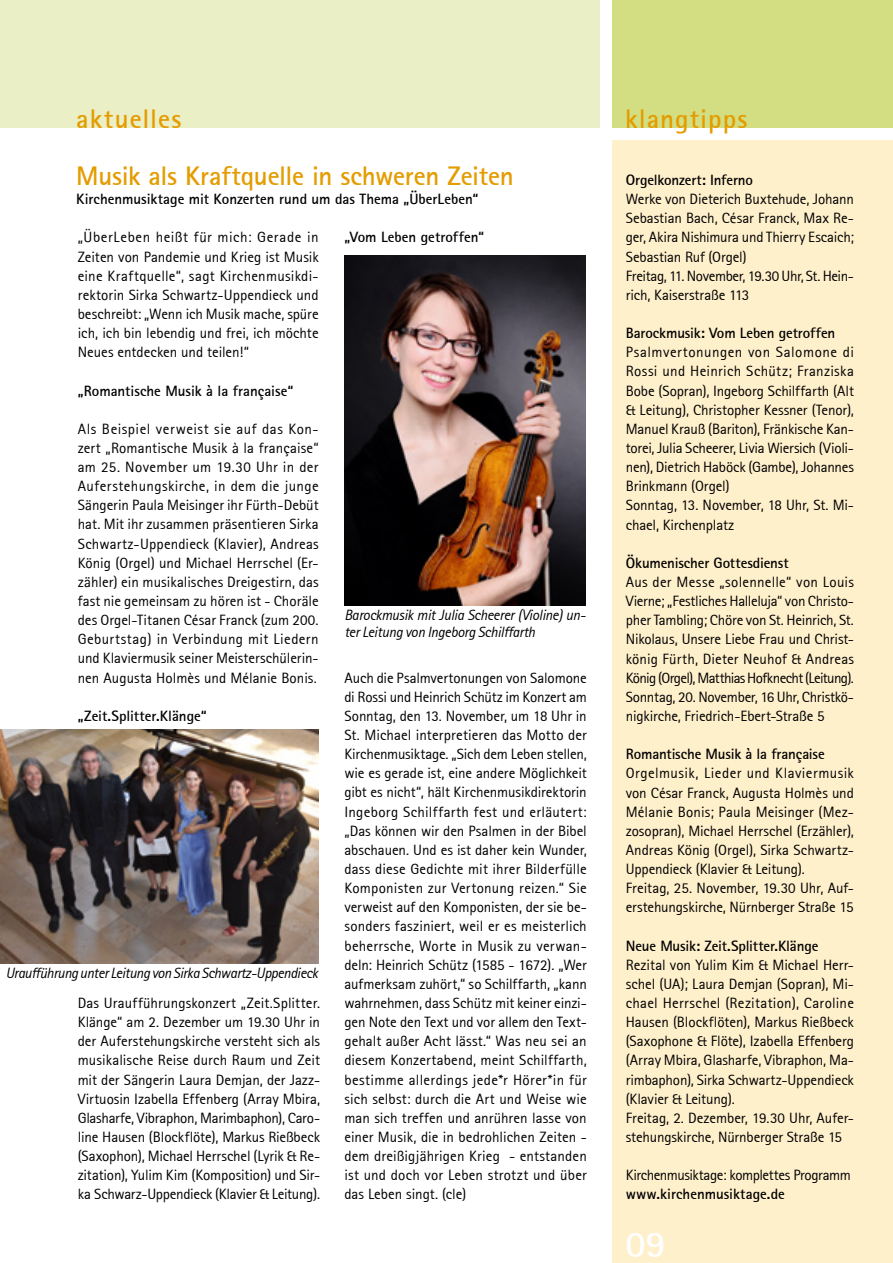
<style>
.page{position:relative;width:893px;height:1263px;background:#fff}
.page>*{position:absolute;margin:0;border:0;box-sizing:border-box;transform-origin:0 0}
.t1{font:37.5px "Rotis Sans Serif Bold 65";color:#fff}
.t2{font:27px "Rotis Sans Serif Bold 65";letter-spacing:-.005em;color:#e49c00}
.t3{font:27px "Rotis Sans Serif Bold 65";letter-spacing:.035em;color:#e49c00}
.t4{font:27px "Rotis Sans Serif Bold 65";letter-spacing:.04em;color:#e49c00}
.t5{font:15px/19.2px "Rotis Sans Serif 55";letter-spacing:-.005em;color:#000;text-align:justify}
.t6{font:15px "Rotis Sans Serif Bold 65";letter-spacing:-.005em;color:#000}
.t7{font:15px/16.5px "Rotis Sans Serif Italic 56";letter-spacing:-.02em;color:#000}
.t8{font:15px "Rotis Sans Serif 55";letter-spacing:-.03em;color:#000}
</style>
<div class="page">
<div style="left:0;top:0;width:600px;height:128px;background:#eaefc5"></div>
<div style="left:612px;top:0;width:281px;height:128px;background:#d3de82"></div>
<div style="left:612px;top:140px;width:281px;height:1123px;background:#fff0cc"></div>
<img style="left:0;top:730px;width:318px;height:233px">
<img style="left:344px;top:256px;width:242px;height:350px">
<h2 class="t4" style="left:76px;top:101px;width:107px">aktuelles</h2>
<h2 class="t3" style="left:625px;top:101px;width:124px">klangtipps</h2>
<h2 class="t2" style="left:76px;top:159px;width:439px">Musik als Kraftquelle in schweren Zeiten</h2>
<p class="t6" style="left:76px;top:190px;width:404px">Kirchenmusiktage mit Konzerten rund um das Thema „ÜberLeben“</p>
<p class="t5" style="left:78px;top:228px;width:242px">„ÜberLeben heißt für mich: Gerade in Zeiten von Pandemie und Krieg ist Musik eine Kraftquelle“, sagt Kirchenmusikdi&shy;rektorin Sirka Schwartz-Uppendieck und beschreibt: „Wenn ich Musik mache, spüre ich, ich bin lebendig und frei, ich möchte Neues entdecken und teilen!“</p>
<p class="t6" style="left:78px;top:381px;width:217px">„Romantische Musik à la française“</p>
<p class="t5" style="left:78px;top:419px;width:243px">Als Beispiel verweist sie auf das Kon&shy;zert „Romantische Musik à la française“ am 25. November um 19.30 Uhr in der Auferstehungskirche, in dem die junge Sängerin Paula Meisinger ihr Fürth-Debüt hat. Mit ihr zusammen präsentieren Sirka Schwartz-Uppendieck (Klavier), Andreas König (Orgel) und Michael Herrschel (Er&shy;zähler) ein musikalisches Dreigestirn, das fast nie gemeinsam zu hören ist - Choräle des Orgel-Titanen César Franck (zum 200.<br>Geburtstag) in Verbindung mit Liedern und Klaviermusik seiner Meisterschülerin&shy;nen Augusta Holmès und Mélanie Bonis.</p>
<p class="t6" style="left:78px;top:706px;width:130px">„Zeit.Splitter.Klänge“</p>
<p class="t6" style="left:344px;top:228px;width:141px">„Vom Leben getroffen“</p>
<p class="t7" style="left:344px;top:607px;width:243px">Barockmusik mit Julia Scheerer (Violine) un&shy;ter Leitung von Ingeborg Schilffarth</p>
<p class="t5" style="left:344px;top:668px;width:244px">Auch die Psalmvertonungen von Salomone di Rossi und Heinrich Schütz im Konzert am Sonntag, den 13. November, um 18 Uhr in St. Michael interpretieren das Motto der Kirchenmusiktage. „Sich dem Leben stellen, wie es gerade ist, eine andere Möglichkeit gibt es nicht“, hält Kirchenmusikdirektorin Ingeborg Schilffarth fest und erläutert: „Das können wir den Psalmen in der Bibel abschauen. Und es ist daher kein Wunder, dass diese Gedichte mit ihrer Bilderfülle Komponisten zur Vertonung reizen.“ Sie verweist auf den Komponisten, der sie be&shy;sonders fasziniert, weil er es meisterlich beherrsche, Worte in Musik zu verwan&shy;deln: Heinrich Schütz (1585 - 1672). „Wer aufmerksam zuhört,“ so Schilffarth, „kann wahrnehmen, dass Schütz mit keiner einzi&shy;gen Note den Text und vor allem den Text&shy;gehalt außer Acht lässt.“ Was neu sei an diesem Konzertabend, meint Schilffarth, bestimme allerdings jede*r Hörer*in für sich selbst: durch die Art und Weise wie man sich treffen und anrühren lasse von einer Musik, die in bedrohlichen Zeiten - dem dreißigjährigen Krieg - entstanden ist und doch vor Leben strotzt und über das Leben singt. (cle)</p>
<p class="t7" style="left:6px;top:965px;width:314px">Uraufführung unter Leitung von Sirka Schwartz-Uppendieck</p>
<p class="t5" style="left:78px;top:993px;width:244px">Das Uraufführungskonzert „Zeit.Splitter.<br>Klänge“ am 2. Dezember um 19.30 Uhr in der Auferstehungskirche versteht sich als musikalische Reise durch Raum und Zeit mit der Sängerin Laura Demjan, der Jazz-Virtuosin Izabella Effenberg (Array Mbira, Glasharfe, Vibraphon, Marimbaphon), Caro&shy;line Hausen (Blockflöte), Markus Rießbeck (Saxophon), Michael Herrschel (Lyrik &amp; Re&shy;zitation), Yulim Kim (Komposition) und Sir&shy;ka Schwarz-Uppendieck (Klavier &amp; Leitung).</p>
<p class="t6" style="left:626px;top:170px;width:129px">Orgelkonzert: Inferno</p>
<p class="t5" style="left:626px;top:189px;width:230px;text-align:left">Werke von Dieterich Buxtehude, Johann Sebastian Bach, César Franck, Max Re&shy;ger, Akira Nishimura und Thierry Escaich; Sebastian Ruf (Orgel)<br>Freitag, 11. November, 19.30 Uhr, St. Hein&shy;rich, Kaiserstraße 113</p>
<p class="t6" style="left:626px;top:324px;width:211px">Barockmusik: Vom Leben getroffen</p>
<p class="t5" style="left:626px;top:342px;width:230px;text-align:left">Psalmvertonungen von Salomone di Rossi und Heinrich Schütz; Franziska Bobe (Sopran), Ingeborg Schilffarth (Alt &amp; Leitung), Christopher Kessner (Tenor), Manuel Krauß (Bariton), Fränkische Kan&shy;torei, Julia Scheerer, Livia Wiersich (Violi&shy;nen), Dietrich Haböck (Gambe), Johannes Brinkmann (Orgel)<br>Sonntag, 13. November, 18 Uhr, St. Mi&shy;chael, Kirchenplatz</p>
<p class="t6" style="left:626px;top:553px;width:164px">Ökumenischer Gottesdienst</p>
<p class="t5" style="left:626px;top:572px;width:230px">Aus der Messe „solennelle“ von Louis Vierne; „Festliches Halleluja“ von Christo&shy;pher Tambling; Chöre von St. Heinrich, St.<br>Nikolaus, Unsere Liebe Frau und Christ&shy;könig Fürth, Dieter Neuhof &amp; Andreas König (Orgel), Matthias Hofknecht (Leitung).<br>Sonntag, 20. November, 16 Uhr, Christkö&shy;nigkirche, Friedrich-Ebert-Straße 5</p>
<p class="t6" style="left:626px;top:745px;width:201px">Romantische Musik à la française</p>
<p class="t5" style="left:626px;top:763px;width:230px;text-align:left">Orgelmusik, Lieder und Klaviermusik von César Franck, Augusta Holmès und Mélanie Bonis; Paula Meisinger (Mez&shy;zosopran), Michael Herrschel (Erzähler), Andreas König (Orgel), Sirka Schwartz-Uppendieck (Klavier &amp; Leitung).<br>Freitag, 25. November, 19.30 Uhr, Auf&shy;erstehungskirche, Nürnberger Straße 15</p>
<p class="t6" style="left:626px;top:936px;width:194px">Neue Musik: Zeit.Splitter.Klänge</p>
<p class="t5" style="left:626px;top:955px;width:230px;text-align:left">Rezital von Yulim Kim &amp; Michael Herr&shy;schel (UA); Laura Demjan (Sopran), Mi&shy;chael Herrschel (Rezitation), Caroline Hausen (Blockflöten), Markus Rießbeck (Saxophone &amp; Flöte), Izabella Effenberg (Array Mbira, Glasharfe, Vibraphon, Ma&shy;rimbaphon), Sirka Schwartz-Uppendieck (Klavier &amp; Leitung).<br>Freitag, 2. Dezember, 19.30 Uhr, Aufer&shy;stehungskirche, Nürnberger Straße 15</p>
<p class="t8" style="left:626px;top:1166px;width:227px">Kirchenmusiktage: komplettes Programm</p>
<p class="t6" style="left:626px;top:1185px;width:161px">www.kirchenmusiktage.de</p>
<h1 class="t1" style="left:625px;top:1220px;width:42px">09</h1>
</div>
